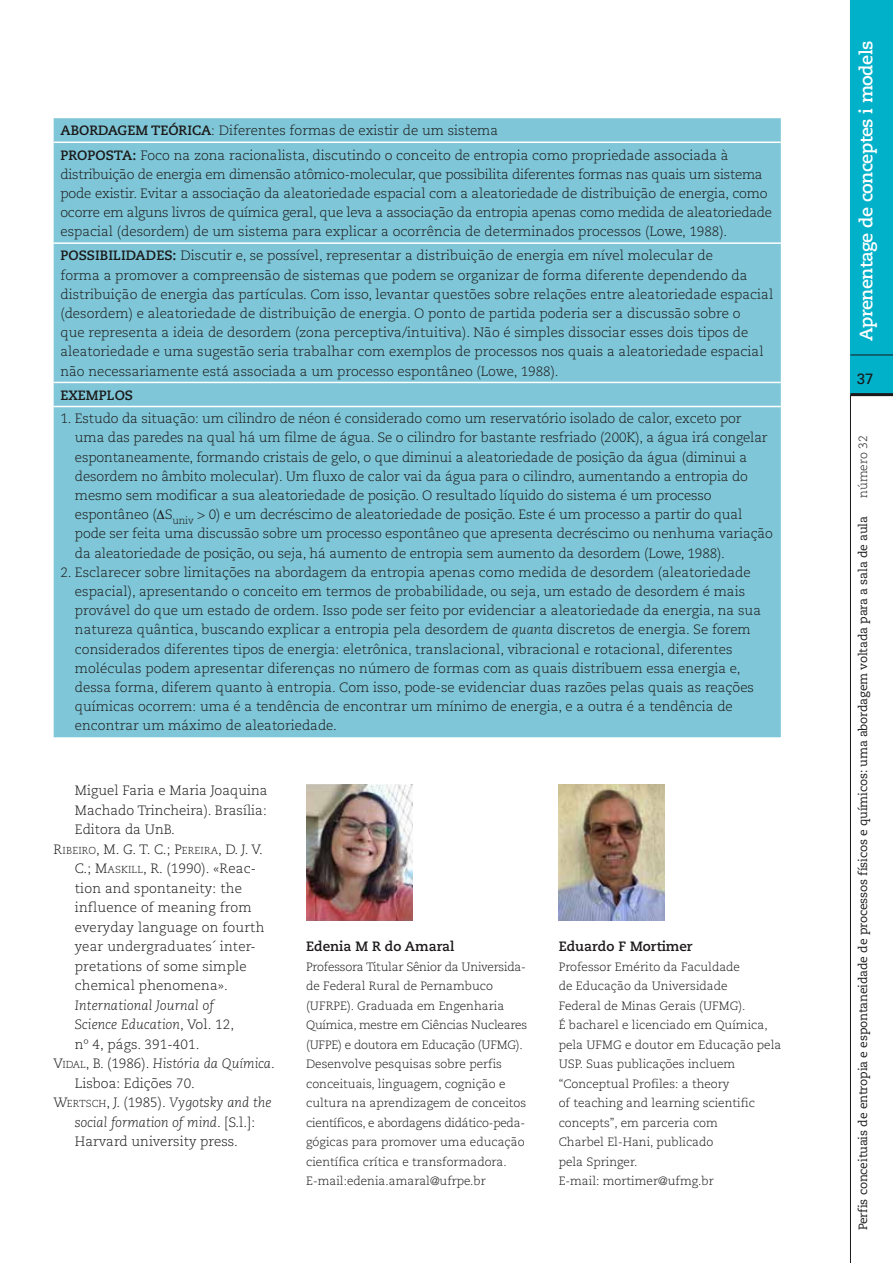
<style>
.page{position:relative;width:893px;height:1263px;background:#fff}
.page>*{position:absolute;margin:0;border:0;box-sizing:border-box;transform-origin:0 0}
.t1{font:700 18px "Caecilia";letter-spacing:-.03em;color:#fff}
.t2{font:15px "Univers LT Std";color:#1b1818}
.t3{font:300 13.5px/19.2px "Caecilia";color:#1b1818}
.t4{font:300 13.5px/19.2px "Caecilia";letter-spacing:-.02em;color:#1b1818}
.t5{font:italic 300 13.5px "Caecilia";color:#1b1818}
.t6{font:700 13.5px "Caecilia";color:#1b1818}
.t7{font:300 12px/19.5px "Caecilia";color:#1b1818}
.t8{font:12px "Caecilia";letter-spacing:-.015em;color:#1b1818}
.s1{font-weight:700}
.s2{font-style:italic}
.s3{font-size:10.2px}
.s4{font-style:normal}
.s5{font-style:normal;font-size:10.2px}
</style>
<div class="page">
<hr style="left:850px;top:0;width:1px;height:1263px;background:#1b1818">
<div style="left:54px;top:118px;width:727px;height:619px;background:#7fc7d8"></div>
<hr style="left:54px;top:242px;width:727px;height:2px;background:#fff">
<hr style="left:54px;top:382px;width:727px;height:1px;background:#fff">
<hr style="left:54px;top:406px;width:727px;height:1px;background:#fff">
<hr style="left:54px;top:142px;width:727px;height:1px;background:#fff">
<div style="left:850px;top:0;width:43px;height:395px;background:#00b1c9"></div>
<hr style="left:850px;top:393px;width:43px;height:3px;background:#1b1818">
<hr style="left:850px;top:355px;width:43px;height:1px;background:#1b1818">
<img style="left:306px;top:784px;width:106px;height:136px">
<img style="left:559px;top:784px;width:106px;height:136px">
<p class="t3" style="left:60px;top:120px;width:670px;line-height:24px"><span class="s1">ABORDAGEM TEÓRICA</span>: Diferentes formas de existir de um sistema<br><span class="s1">PROPOSTA:</span> Foco na zona racionalista, discutindo o conceito de entropia como propriedade associada à</p>
<p class="t4" style="left:60px;top:166px;width:713px">distribuição de energia em dimensão atômico-molecular, que possibilita diferentes formas nas quais um sistema pode existir. Evitar a associação da aleatoriedade espacial com a aleatoriedade de distribuição de energia, como ocorre em alguns livros de química geral, que leva a associação da entropia apenas como medida de aleatoriedade espacial (desordem) de um sistema para explicar a ocorrência de determinados processos (Lowe, 1988).</p>
<p class="t3" style="left:60px;top:247px;width:714px"><span class="s1">POSSIBILIDADES:</span> Discutir e, se possível, representar a distribuição de energia em nível molecular de<br>forma a promover a compreensão de sistemas que podem se organizar de forma diferente dependendo da distribuição de energia das partículas. Com isso, levantar questões sobre relações entre aleatoriedade espacial (desordem) e aleatoriedade de distribuição de energia. O ponto de partida poderia ser a discussão sobre o<br>que representa a ideia de desordem (zona perceptiva/intuitiva). Não é simples dissociar esses dois tipos de aleatoriedade e uma sugestão seria trabalhar com exemplos de processos nos quais a aleatoriedade espacial não necessariamente está associada a um processo espontâneo (Lowe, 1988).</p>
<p class="t6" style="left:60px;top:387px;width:74px">EXEMPLOS</p>
<p class="t3" style="left:75px;top:410px;width:699px;text-indent:-15px">1. Estudo da situação: um cilindro de néon é considerado como um reservatório isolado de calor, exceto por uma das paredes na qual há um filme de água. Se o cilindro for bastante resfriado (200K), a água irá congelar espontaneamente, formando cristais de gelo, o que diminui a aleatoriedade de posição da água (diminui a desordem no âmbito molecular). Um fluxo de calor vai da água para o cilindro, aumentando a entropia do mesmo sem modificar a sua aleatoriedade de posição. O resultado líquido do sistema é um processo espontâneo (∆S<sub>univ</sub> &gt; 0) e um decréscimo de aleatoriedade de posição. Este é um processo a partir do qual pode ser feita uma discussão sobre um processo espontâneo que apresenta decréscimo ou nenhuma variação da aleatoriedade de posição, ou seja, há aumento de entropia sem aumento da desordem (Lowe, 1988).</p>
<p class="t3" style="left:75px;top:564px;width:688px;text-indent:-15px">2. Esclarecer sobre limitações na abordagem da entropia apenas como medida de desordem (aleatoriedade espacial), apresentando o conceito em termos de probabilidade, ou seja, um estado de desordem é mais provável do que um estado de ordem. Isso pode ser feito por evidenciar a aleatoriedade da energia, na sua natureza quântica, buscando explicar a entropia pela desordem de <span class="s2">quanta</span> discretos de energia. Se forem considerados diferentes tipos de energia: eletrônica, translacional, vibracional e rotacional, diferentes moléculas podem apresentar diferenças no número de formas com as quais distribuem essa energia e, dessa forma, diferem quanto à entropia. Com isso, pode-se evidenciar duas razões pelas quais as reações químicas ocorrem: uma é a tendência de encontrar um mínimo de energia, e a outra é a tendência de encontrar um máximo de aleatoriedade.</p>
<p class="t3" style="left:75px;top:782px;width:194px">Miguel Faria e Maria Joaquina</p>
<p class="t3" style="left:75px;top:801px;width:193px">Machado Trincheira). Brasília:</p>
<p class="t3" style="left:75px;top:821px;width:101px">Editora da UnB.</p>
<p class="t3" style="left:54px;top:840px;width:211px">R<span class="s3">IBEIRO</span>, M. G. T. C.; P<span class="s3">EREIRA</span>, D. J. V.</p>
<p class="t3" style="left:75px;top:860px;width:183px">C.; M<span class="s3">ASKILL</span>, R. (1990). «Reac-</p>
<p class="t3" style="left:75px;top:879px;width:168px">tion and spontaneity: the</p>
<p class="t3" style="left:75px;top:899px;width:178px">influence of meaning from</p>
<p class="t3" style="left:75px;top:918px;width:191px">everyday language on fourth</p>
<p class="t3" style="left:75px;top:938px;width:182px">year undergraduates´ inter-</p>
<p class="t3" style="left:75px;top:957px;width:173px">pretations of some simple</p>
<p class="t3" style="left:75px;top:977px;width:155px">chemical phenomena».</p>
<p class="t5" style="left:75px;top:997px;width:140px">International Journal of</p>
<p class="t5" style="left:75px;top:1017px;width:161px">Science Education<span class="s4">, Vol. 12,</span></p>
<p class="t3" style="left:75px;top:1035px;width:126px">nº 4, págs. 391-401.</p>
<p class="t5" style="left:54px;top:1056px;width:223px"><span class="s4">V</span><span class="s5">IDAL</span><span class="s4">, B. (1986).</span> História da Química<span class="s4">.</span></p>
<p class="t3" style="left:75px;top:1074px;width:122px">Lisboa: Edições 70.</p>
<p class="t5" style="left:54px;top:1095px;width:219px"><span class="s4">W</span><span class="s5">ERTSCH</span><span class="s4">, J. (1985).</span> Vygotsky and the</p>
<p class="t5" style="left:75px;top:1114px;width:182px">social formation of mind<span class="s4">. [S.l.]:</span></p>
<p class="t3" style="left:75px;top:1133px;width:164px">Harvard university press.</p>
<p class="t6" style="left:306px;top:938px;width:150px">Edenia M R do Amaral</p>
<p class="t7" style="left:306px;top:958px;width:223px">Professora Titular Sênior da Universida&shy;de Federal Rural de Pernambuco (UFRPE). Graduada em Engenharia Química, mestre em Ciências Nucleares (UFPE) e doutora em Educação (UFMG).<br>Desenvolve pesquisas sobre perfis conceituais, linguagem, cognição e cultura na aprendizagem de conceitos científicos, e abordagens didático-peda&shy;gógicas para promover uma educação científica crítica e transformadora.<br>E-mail:edenia.amaral@ufrpe.br</p>
<p class="t6" style="left:559px;top:938px;width:136px">Eduardo F Mortimer</p>
<p class="t7" style="left:559px;top:958px;width:224px">Professor Emérito da Faculdade<br>de Educação da Universidade<br>Federal de Minas Gerais (UFMG).<br>É bacharel e licenciado em Química, pela UFMG e doutor em Educação pela<br>USP. Suas publicações incluem “Conceptual Profiles: a theory<br>of teaching and learning scientific concepts”, em parceria com<br>Charbel El-Hani, publicado<br>pela Springer.<br>E-mail: mortimer@ufmg.br</p>
<h1 class="t1" style="left:855px;top:341px;width:302px;rotate:-90deg">Aprenentage de conceptes i models</h1>
<p class="t2" style="left:857px;top:369px;width:18px">37</p>
<p class="t7" style="left:854px;top:498px;width:64px;rotate:-90deg">número 32</p>
<p class="t8" style="left:858px;top:1230px;width:716px;rotate:-90deg">Perfis conceituais de entropia e espontaneidade de processos físicos e químicos: uma abordagem voltada para a sala de aula</p>
</div>
